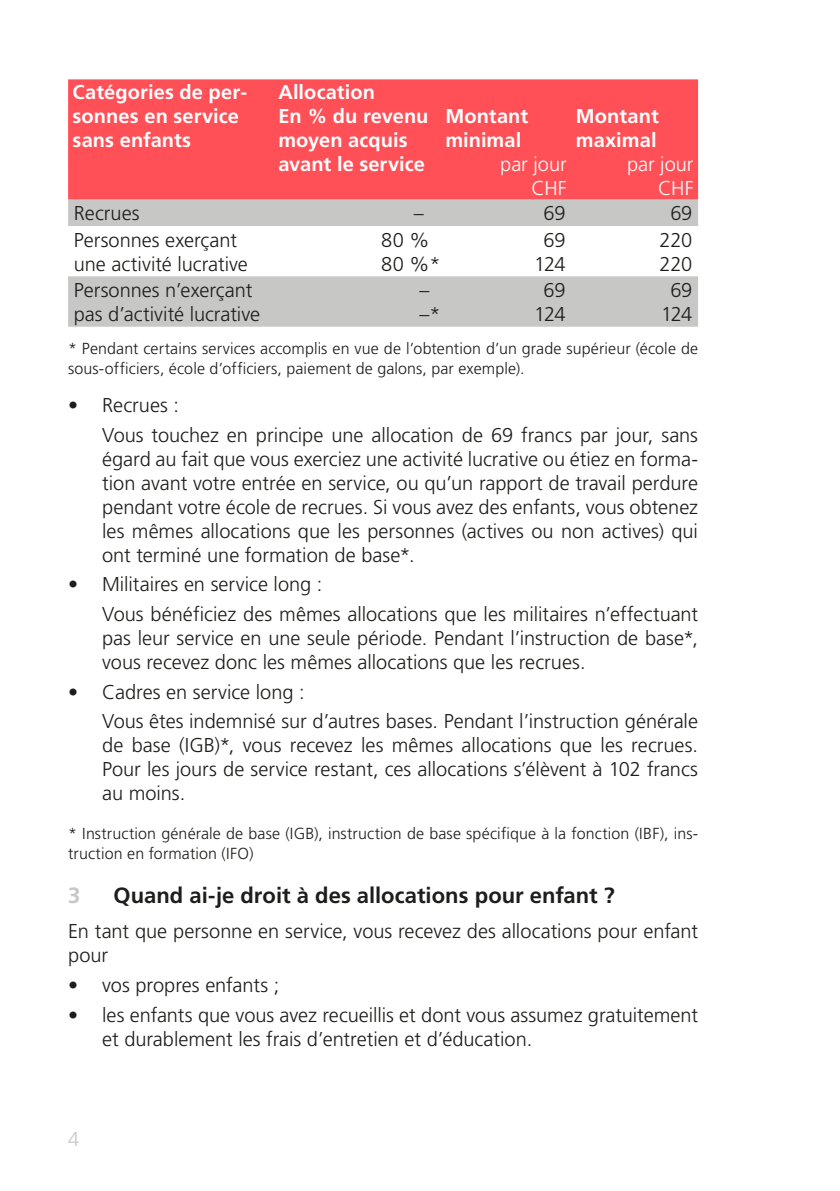
<style>
.page{position:relative;width:840px;height:1191px;background:#fff}
.page>*{position:absolute;margin:0;border:0;box-sizing:border-box;transform-origin:0 0}
.t1{font:700 22px "Frutiger LT Std";color:#1d1d1b}
.t2{font:700 22px "Frutiger LT Std";color:#c7c7c6}
.Grundtext_eingezogen{font:300 20px/24px "Frutiger LT Std";color:#1d1d1b;text-align:justify}
.Grundtext{font:300 20px/24px "Frutiger LT Std";color:#1d1d1b}
.Tabellen_Text_Weiss{font:700 20px/24px "Frutiger LT Std";letter-spacing:.005em;color:#fff}
.Text_vor_Aufzählung{font:300 20px/24px "Frutiger LT Std";color:#1d1d1b}
.Tabellen_Text_Weiss-2{font:300 20px/24px "Frutiger LT Std";color:#fff;text-align:right}
.t3{font:300 20px "Frutiger LT Std";color:#c7c7c6}
.Grundtext-2{font:300 16px/19.2px "Frutiger LT Std";letter-spacing:.01em;color:#1d1d1b}
</style>
<div class="page">
<div style="left:68px;top:79px;width:629px;height:121px;background:#ff5057"></div>
<svg style="left:68px;top:200px;width:629px;height:127px;fill:#c7c7c6"></svg>
<p class="Tabellen_Text_Weiss" style="left:73px;top:80px;width:176px">Catégories de per&shy;sonnes en service sans enfants</p>
<p class="Tabellen_Text_Weiss" style="left:278px;top:80px;width:98px">Allocation</p>
<p class="Tabellen_Text_Weiss" style="left:278px;top:104px;width:151px">En % du revenu moyen acquis avant le service</p>
<p class="Tabellen_Text_Weiss" style="left:445px;top:104px;width:84px">Montant minimal</p>
<p class="Tabellen_Text_Weiss" style="left:575px;top:104px;width:84px">Montant maximal</p>
<p class="Tabellen_Text_Weiss-2" style="left:500px;top:152px;width:68px">par jour<br>CHF</p>
<p class="Tabellen_Text_Weiss-2" style="left:626px;top:152px;width:68px">par jour<br>CHF</p>
<p class="Grundtext" style="left:74px;top:202px;width:67px">Recrues</p>
<p class="Grundtext" style="left:413px;top:202px;width:11px">–</p>
<p class="Grundtext" style="left:543px;top:202px;width:23px">69</p>
<p class="Grundtext" style="left:670px;top:202px;width:23px">69</p>
<p class="Grundtext" style="left:74px;top:228px;width:175px">Personnes exerçant une activité lucrative</p>
<p class="Grundtext" style="left:381px;top:228px;width:61px">80 %<br>80 %*</p>
<p class="Grundtext" style="left:534px;top:228px;width:33px;text-align:center">69<br>124</p>
<p class="Grundtext" style="left:659px;top:228px;width:34px">220<br>220</p>
<p class="Grundtext" style="left:74px;top:278px;width:188px">Personnes n’exerçant pas d’activité lucrative</p>
<p class="Grundtext" style="left:419px;top:278px;width:23px">– –*</p>
<p class="Grundtext" style="left:534px;top:278px;width:33px;text-align:center">69<br>124</p>
<p class="Grundtext" style="left:660px;top:278px;width:33px;text-align:center">69<br>124</p>
<p class="Grundtext-2" style="left:68px;top:339px;width:631px">* Pendant certains services accomplis en vue de l’obtention d’un grade supérieur (école de sous-officiers, école d’officiers, paiement de galons, par exemple).</p>
<p class="Grundtext_eingezogen" style="left:68px;top:393px;width:112px">• Recrues :</p>
<p class="Grundtext_eingezogen" style="left:102px;top:423px;width:597px">Vous touchez en principe une allocation de 69 francs par jour, sans égard au fait que vous exerciez une activité lucrative ou étiez en forma&shy;tion avant votre entrée en service, ou qu’un rapport de travail perdure pendant votre école de recrues. Si vous avez des enfants, vous obtenez les mêmes allocations que les personnes (actives ou non actives) qui ont terminé une formation de base*.</p>
<p class="Grundtext_eingezogen" style="left:68px;top:572px;width:256px">• Militaires en service long :</p>
<p class="Grundtext_eingezogen" style="left:102px;top:602px;width:597px">Vous bénéficiez des mêmes allocations que les militaires n’effectuant pas leur service en une seule période. Pendant l’instruction de base*, vous recevez donc les mêmes allocations que les recrues.</p>
<p class="Grundtext_eingezogen" style="left:68px;top:680px;width:238px">• Cadres en service long :</p>
<p class="Grundtext_eingezogen" style="left:102px;top:709px;width:597px">Vous êtes indemnisé sur d’autres bases. Pendant l’instruction générale de base (IGB)*, vous recevez les mêmes allocations que les recrues.<br>Pour les jours de service restant, ces allocations s’élèvent à 102 francs au moins.</p>
<p class="Grundtext-2" style="left:68px;top:824px;width:631px">* Instruction générale de base (IGB), instruction de base spécifique à la fonction (IBF), ins&shy;truction en formation (IFO)</p>
<p class="t2" style="left:68px;top:882px;width:14px">3</p>
<p class="t1" style="left:113px;top:882px;width:502px">Quand ai-je droit à des allocations pour enfant ?</p>
<p class="Text_vor_Aufzählung" style="left:68px;top:919px;width:631px">En tant que personne en service, vous recevez des allocations pour enfant pour</p>
<p class="Grundtext_eingezogen" style="left:68px;top:973px;width:213px">• vos propres enfants ;</p>
<p class="Grundtext_eingezogen" style="left:102px;top:1003px;width:597px;text-indent:-34px">• les enfants que vous avez recueillis et dont vous assumez gratuitement et durablement les frais d’entretien et d’éducation.</p>
<p class="t3" style="left:68px;top:1127px;width:13px">4</p>
</div>
